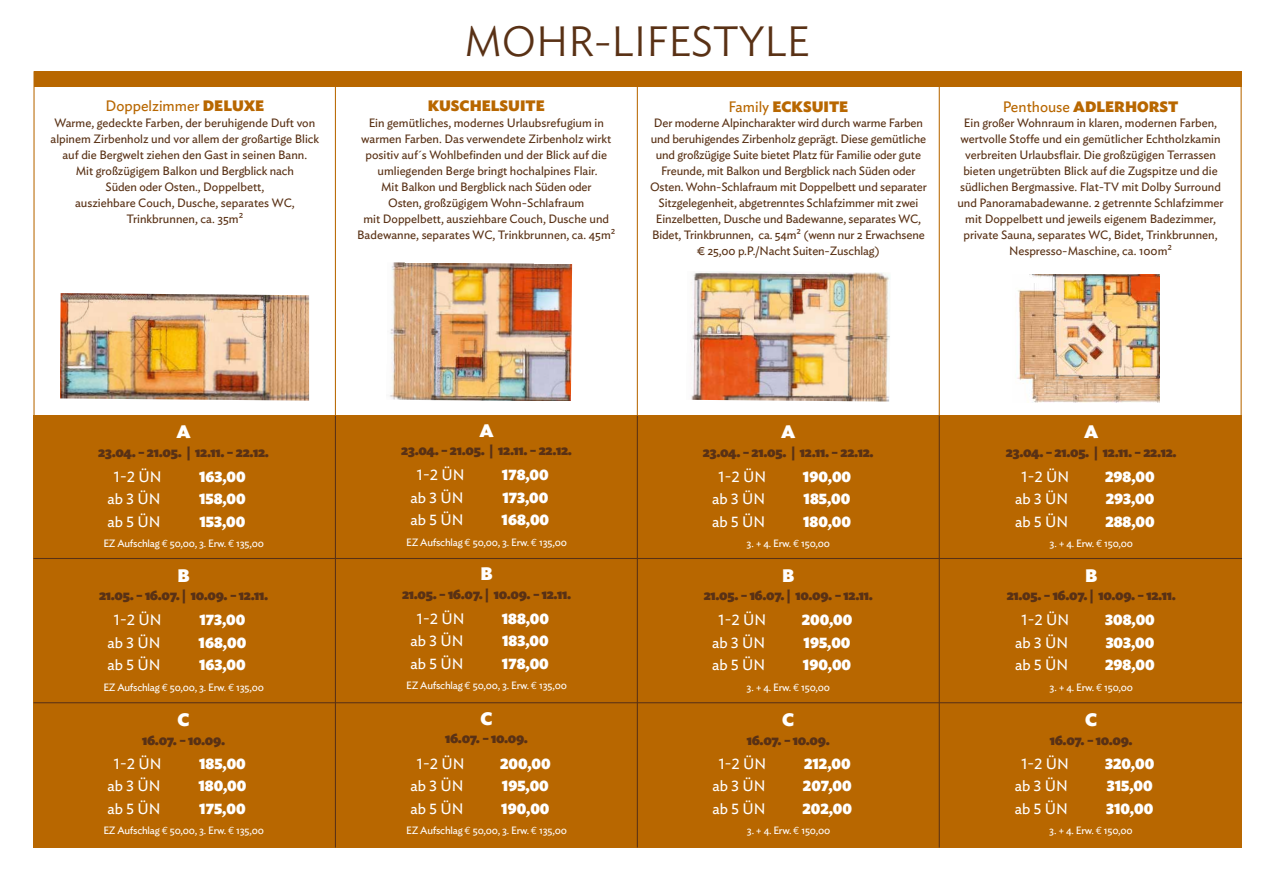
<style>
.page{position:relative;width:1263px;height:893px;background:#fff}
.page>*{position:absolute;margin:0;border:0;box-sizing:border-box;transform-origin:0 0}
.t1{font:300 42px "Ideal Sans";color:#593115}
.t2{font:900 18px "Ideal Sans";color:#fff}
.t3{font:900 15px/22.5px "Ideal Sans";color:#fff;text-align:justify}
.t4{font:15px/22.5px "Ideal Sans";color:#fff;text-align:center}
.t5{font:900 15px "Ideal Sans";color:#b86700}
.t6{font:15px "Ideal Sans";color:#b86700}
.t7{font:900 14.25px "Ideal Sans";color:#593115}
.t8{font:12px/15.9px "Ideal Sans";color:#593115;text-align:center}
.t9{font:10.5px "Ideal Sans";letter-spacing:-.02em;color:#fff}
.s1{font-weight:900}
.s2{font-weight:400}
.s3{font-family:"Euro Mono"}
</style>
<div class="page">
<div style="left:33px;top:415px;width:1209px;height:432px;background:#b86700"></div>
<hr style="left:335px;top:415px;width:1px;height:432px;background:#593115">
<hr style="left:335px;top:84px;width:1px;height:331px;background:#b86700">
<hr style="left:637px;top:415px;width:1px;height:432px;background:#593115">
<hr style="left:637px;top:84px;width:1px;height:331px;background:#b86700">
<hr style="left:939px;top:84px;width:1px;height:332px;background:#b86700">
<hr style="left:939px;top:415px;width:1px;height:432px;background:#593115">
<hr style="left:1240px;top:71px;width:2px;height:776px;background:#b86700">
<div style="left:34px;top:71px;width:1208px;height:16px;background:#b86700"></div>
<hr style="left:34px;top:71px;width:1px;height:776px;background:#b86700">
<hr style="left:34px;top:702px;width:1208px;height:1px;background:#593115">
<hr style="left:34px;top:558px;width:1208px;height:1px;background:#593115">
<img style="left:60px;top:293px;width:249px;height:108px">
<img style="left:390px;top:262px;width:182px;height:139px">
<img style="left:690px;top:271px;width:200px;height:131px">
<img style="left:1017px;top:274px;width:142px;height:129px">
<p class="t6" style="left:106px;top:95px;width:160px">Doppelzimmer <span class="s1">DELUXE</span></p>
<p class="t8" style="left:51px;top:114px;width:270px">Warme, gedeckte Farben, der beruhigende Duft von alpinem Zirbenholz und vor allem der großartige Blick auf die Bergwelt ziehen den Gast in seinen Bann.<br>Mit großzügigem Balkon und Bergblick nach<br>Süden oder Osten., Doppelbett,<br>ausziehbare Couch, Dusche, separates WC, Trinkbrunnen, ca. 35m²</p>
<h1 class="t1" style="left:464px;top:9px;width:347px">MOHR-LIFESTYLE</h1>
<p class="t5" style="left:428px;top:94px;width:119px">KUSCHELSUITE</p>
<p class="t8" style="left:357px;top:114px;width:260px">Ein gemütliches, modernes Urlaubsrefugium in warmen Farben. Das verwendete Zirbenholz wirkt positiv auf´s Wohlbefinden und der Blick auf die umliegenden Berge bringt hochalpines Flair.<br>Mit Balkon und Bergblick nach Süden oder<br>Osten, großzügigem Wohn-Schlafraum<br>mit Doppelbett, ausziehbare Couch, Dusche und Badewanne, separates WC, Trinkbrunnen, ca. 45m²</p>
<p class="t6" style="left:728px;top:95px;width:55px">Family <span class="s1">ECKS</span></p>
<p class="t5" style="left:812px;top:94px;width:38px">UITE</p>
<p class="t8" style="left:650px;top:114px;width:278px">Der moderne Alpincharakter wird durch warme Farben und beruhigendes Zirbenholz geprägt. Diese gemütliche und großzügige Suite bietet Platz für Familie oder gute Freunde, mit Balkon und Bergblick nach Süden oder Osten. Wohn-Schlafraum mit Doppelbett und separater Sitzgelegenheit, abgetrenntes Schlafzimmer mit zwei Einzelbetten, Dusche und Badewanne, separates WC, Bidet, Trinkbrunnen, ca. 54m² (wenn nur 2 Erwachsene € 25,00 p.P./Nacht Suiten-Zuschlag)</p>
<p class="t5" style="left:1003px;top:94px;width:177px"><span class="s2">Penthouse</span> ADLERHORST</p>
<p class="t8" style="left:957px;top:114px;width:268px">Ein großer Wohnraum in klaren, modernen Farben, wertvolle Stoffe und ein gemütlicher Echtholzkamin verbreiten Urlaubsflair. Die großzügigen Terrassen bieten ungetrübten Blick auf die Zugspitze und die südlichen Bergmassive. Flat-TV mit Dolby Surround und Panoramabadewanne. 2 getrennte Schlafzimmer mit Doppelbett und jeweils eigenem Badezimmer, private Sauna, separates WC, Bidet, Trinkbrunnen, Nespresso-Maschine, ca. 100m²</p>
<h2 class="t2" style="left:177px;top:417px;width:16px">A</h2>
<h2 class="t2" style="left:480px;top:416px;width:16px">A</h2>
<h2 class="t2" style="left:781px;top:417px;width:16px">A</h2>
<h2 class="t2" style="left:1084px;top:417px;width:16px">A</h2>
<p class="t7" style="left:98px;top:440px;width:172px">23.04. – 21.05. | 12.11. – 22.12.</p>
<p class="t7" style="left:401px;top:439px;width:172px">23.04. – 21.05. | 12.11. – 22.12.</p>
<p class="t7" style="left:703px;top:440px;width:172px">23.04. – 21.05. | 12.11. – 22.12.</p>
<p class="t7" style="left:1006px;top:440px;width:172px">23.04. – 21.05. | 12.11. – 22.12.</p>
<p class="t4" style="left:108px;top:464px;width:55px">1-2 ÜN ab 3 ÜN ab 5 ÜN</p>
<p class="t4" style="left:410px;top:463px;width:55px">1-2 ÜN ab 3 ÜN ab 5 ÜN</p>
<p class="t4" style="left:712px;top:464px;width:55px">1-2 ÜN ab 3 ÜN ab 5 ÜN</p>
<p class="t4" style="left:1015px;top:464px;width:55px">1-2 ÜN ab 3 ÜN ab 5 ÜN</p>
<p class="t3" style="left:199px;top:464px;width:48px">163,00<br>158,00<br>153,00</p>
<p class="t3" style="left:501px;top:462px;width:49px">178,00<br>173,00<br>168,00</p>
<p class="t3" style="left:803px;top:464px;width:50px">190,00<br>185,00<br>180,00</p>
<p class="t3" style="left:1105px;top:464px;width:51px">298,00<br>293,00<br>288,00</p>
<p class="t9" style="left:103px;top:535px;width:162px">EZ Aufschlag <span class="s3">E</span> 50,00, 3. Erw. <span class="s3">E</span> 135,00</p>
<p class="t9" style="left:406px;top:534px;width:162px">EZ Aufschlag <span class="s3">E</span> 50,00, 3. Erw. <span class="s3">E</span> 135,00</p>
<p class="t9" style="left:746px;top:535px;width:85px">3. + 4. Erw. <span class="s3">E</span> 150,00</p>
<p class="t9" style="left:1049px;top:535px;width:85px">3. + 4. Erw. <span class="s3">E</span> 150,00</p>
<h2 class="t2" style="left:178px;top:561px;width:14px">B</h2>
<h2 class="t2" style="left:481px;top:559px;width:14px">B</h2>
<h2 class="t2" style="left:782px;top:561px;width:14px">B</h2>
<h2 class="t2" style="left:1085px;top:561px;width:14px">B</h2>
<p class="t7" style="left:99px;top:584px;width:171px">21.05. – 16.07. | 10.09. – 12.11.</p>
<p class="t7" style="left:402px;top:582px;width:171px">21.05. – 16.07. | 10.09. – 12.11.</p>
<p class="t7" style="left:704px;top:584px;width:171px">21.05. – 16.07. | 10.09. – 12.11.</p>
<p class="t7" style="left:1007px;top:584px;width:171px">21.05. – 16.07. | 10.09. – 12.11.</p>
<p class="t4" style="left:108px;top:608px;width:55px">1-2 ÜN ab 3 ÜN ab 5 ÜN</p>
<p class="t3" style="left:199px;top:607px;width:49px">173,00<br>168,00<br>163,00</p>
<p class="t9" style="left:103px;top:679px;width:162px">EZ Aufschlag <span class="s3">E</span> 50,00, 3. Erw. <span class="s3">E</span> 135,00</p>
<p class="t4" style="left:410px;top:606px;width:55px">1-2 ÜN ab 3 ÜN ab 5 ÜN</p>
<p class="t4" style="left:712px;top:608px;width:55px">1-2 ÜN ab 3 ÜN ab 5 ÜN</p>
<p class="t4" style="left:1015px;top:608px;width:55px">1-2 ÜN ab 3 ÜN ab 5 ÜN</p>
<p class="t3" style="left:502px;top:606px;width:49px">188,00<br>183,00<br>178,00</p>
<p class="t3" style="left:802px;top:607px;width:52px;text-align:left">200,00<br>195,00<br>190,00</p>
<p class="t3" style="left:1105px;top:607px;width:51px">308,00<br>303,00<br>298,00</p>
<p class="t9" style="left:406px;top:678px;width:162px">EZ Aufschlag <span class="s3">E</span> 50,00, 3. Erw. <span class="s3">E</span> 135,00</p>
<p class="t9" style="left:746px;top:679px;width:85px">3. + 4. Erw. <span class="s3">E</span> 150,00</p>
<p class="t9" style="left:1049px;top:679px;width:85px">3. + 4. Erw. <span class="s3">E</span> 150,00</p>
<h2 class="t2" style="left:178px;top:705px;width:14px">C</h2>
<h2 class="t2" style="left:481px;top:703px;width:14px">C</h2>
<h2 class="t2" style="left:782px;top:705px;width:14px">C</h2>
<h2 class="t2" style="left:1085px;top:705px;width:14px">C</h2>
<p class="t7" style="left:142px;top:728px;width:84px">16.07. – 10.09.</p>
<p class="t7" style="left:445px;top:727px;width:84px">16.07. – 10.09.</p>
<p class="t7" style="left:747px;top:728px;width:84px">16.07. – 10.09.</p>
<p class="t7" style="left:1050px;top:728px;width:84px">16.07. – 10.09.</p>
<p class="t4" style="left:108px;top:751px;width:55px">1-2 ÜN ab 3 ÜN ab 5 ÜN</p>
<p class="t4" style="left:410px;top:751px;width:55px">1-2 ÜN ab 3 ÜN ab 5 ÜN</p>
<p class="t4" style="left:712px;top:751px;width:55px">1-2 ÜN ab 3 ÜN ab 5 ÜN</p>
<p class="t4" style="left:1015px;top:751px;width:55px">1-2 ÜN ab 3 ÜN ab 5 ÜN</p>
<p class="t3" style="left:198px;top:751px;width:49px">185,00<br>180,00<br>175,00</p>
<p class="t3" style="left:500px;top:751px;width:52px;text-align:left">200,00<br>195,00<br>190,00</p>
<p class="t3" style="left:802px;top:751px;width:51px">212,00<br>207,00<br>202,00</p>
<p class="t3" style="left:1105px;top:751px;width:50px">320,00<br>315,00<br>310,00</p>
<p class="t9" style="left:103px;top:823px;width:162px">EZ Aufschlag <span class="s3">E</span> 50,00, 3. Erw. <span class="s3">E</span> 135,00</p>
<p class="t9" style="left:406px;top:823px;width:162px">EZ Aufschlag <span class="s3">E</span> 50,00, 3. Erw. <span class="s3">E</span> 135,00</p>
<p class="t9" style="left:747px;top:823px;width:85px">3. + 4. Erw. <span class="s3">E</span> 150,00</p>
<p class="t9" style="left:1049px;top:823px;width:85px">3. + 4. Erw. <span class="s3">E</span> 150,00</p>
</div>
